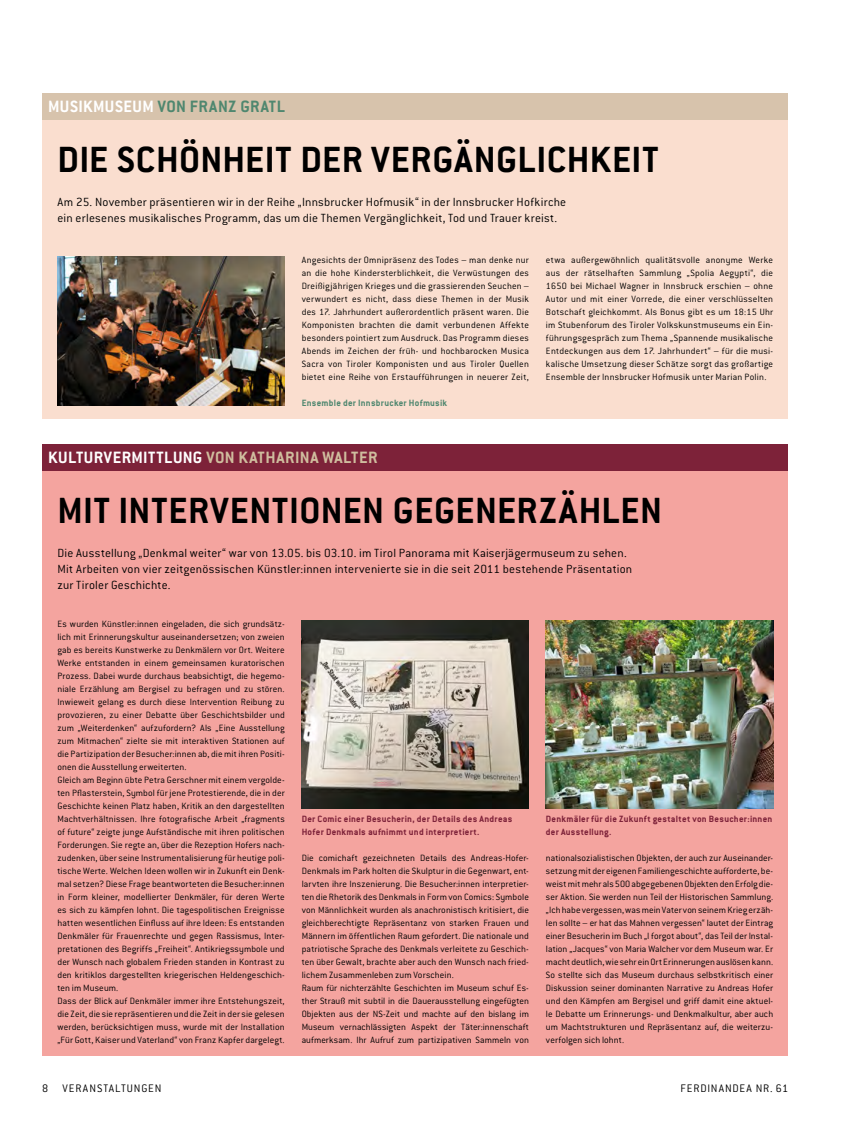
<style>
.page{position:relative;width:842px;height:1134px;background:#fff}
.page>*{position:absolute;margin:0;border:0;box-sizing:border-box;transform-origin:0 0}
.t1{font:700 40px "Conduit ITC";letter-spacing:.01em;color:#000}
.t2{font:700 18px "Conduit ITC";letter-spacing:.03em;color:#cfbd9e}
.t3{font:700 18px "Conduit ITC";letter-spacing:.03em;color:#4f876f}
.t4{font:300 13px/15.6px "Conduit ITC";letter-spacing:.015em;color:#000}
.t5{font:300 12px "Conduit ITC";letter-spacing:.07em;color:#000}
.t6{font:300 10px/13px "Conduit ITC";letter-spacing:.01em;color:#000;text-align:justify}
.t7{font:700 10px/13px "Conduit ITC";letter-spacing:.025em;color:#7d2239}
.t8{font:700 10px "Conduit ITC";letter-spacing:.025em;color:#4f876f}
.s1{color:#fff}
</style>
<div class="page">
<div style="left:43px;top:94px;width:745px;height:325px;background:#fadecf"></div>
<div style="left:43px;top:94px;width:745px;height:26px;background:#d7c3ac"></div>
<div style="left:43px;top:445px;width:745px;height:611px;background:#f4a49f"></div>
<div style="left:43px;top:445px;width:745px;height:26px;background:#7d2239"></div>
<img style="left:57px;top:256px;width:228px;height:150px">
<img style="left:302px;top:620px;width:227px;height:189px">
<img style="left:546px;top:620px;width:227px;height:189px">
<h2 class="t3" style="left:48px;top:96px;width:238px"><span class="s1">MUSIKMUSEUM</span> VON FRANZ GRATL</h2>
<h1 class="t1" style="left:57px;top:136px;width:602px">DIE SCHÖNHEIT DER VERGÄNGLICHKEIT</h1>
<h3 class="t4" style="left:57px;top:194px;width:510px">Am 25. November präsentieren wir in der Reihe „Innsbrucker Hofmusik“ in der Innsbrucker Hofkirche ein erlesenes musikalisches Programm, das um die Themen Vergänglichkeit, Tod und Trauer kreist.</h3>
<p class="t6" style="left:302px;top:253px;width:229px">Angesichts der Omnipräsenz des Todes – man denke nur an die hohe Kindersterblichkeit, die Verwüstungen des Dreißigjährigen Krieges und die grassierenden Seuchen – verwundert es nicht, dass diese Themen in der Musik des 17. Jahrhundert außerordentlich präsent waren. Die Komponisten brachten die damit verbundenen Affekte besonders pointiert zum Ausdruck. Das Programm dieses Abends im Zeichen der früh- und hochbarocken Musica Sacra von Tiroler Komponisten und aus Tiroler Quellen bietet eine Reihe von Erstaufführungen in neuerer Zeit,</p>
<p class="t6" style="left:546px;top:253px;width:229px">etwa außergewöhnlich qualitätsvolle anonyme Werke aus der rätselhaften Sammlung „Spolia Aegypti“, die 1650 bei Michael Wagner in Innsbruck erschien – ohne Autor und mit einer Vorrede, die einer verschlüsselten Botschaft gleichkommt. Als Bonus gibt es um 18:15 Uhr im Stubenforum des Tiroler Volkskunstmuseums ein Ein&shy;führungsgespräch zum Thema „Spannende musikalische Entdeckungen aus dem 17. Jahrhundert“ – für die musi&shy;kalische Umsetzung dieser Schätze sorgt das großartige Ensemble der Innsbrucker Hofmusik unter Marian Polin.</p>
<p class="t8" style="left:302px;top:397px;width:147px">Ensemble der Innsbrucker Hofmusik</p>
<h2 class="t2" style="left:48px;top:447px;width:331px"><span class="s1">KULTURVERMITTLUNG</span> VON KATHARINA WALTER</h2>
<h1 class="t1" style="left:57px;top:487px;width:606px">MIT INTERVENTIONEN GEGENERZÄHLEN</h1>
<p class="t4" style="left:57px;top:545px;width:576px">Die Ausstellung „Denkmal weiter“ war von 13.05. bis 03.10. im Tirol Panorama mit Kaiserjägermuseum zu sehen.<br>Mit Arbeiten von vier zeitgenössischen Künstler:innen intervenierte sie in die seit 2011 bestehende Präsentation zur Tiroler Geschichte.</p>
<p class="t6" style="left:57px;top:617px;width:229px;text-align:left">Es wurden Künstler:innen eingeladen, die sich grundsätz&shy;lich mit Erinnerungskultur auseinandersetzen; von zweien gab es bereits Kunstwerke zu Denkmälern vor Ort. Weitere Werke entstanden in einem gemeinsamen kuratorischen Prozess. Dabei wurde durchaus beabsichtigt, die hegemo&shy;niale Erzählung am Bergisel zu befragen und zu stören.<br>Inwieweit gelang es durch diese Intervention Reibung zu provozieren, zu einer Debatte über Geschichtsbilder und zum „Weiterdenken“ aufzufordern? Als „Eine Ausstellung zum Mitmachen“ zielte sie mit interaktiven Stationen auf die Partizipation der Besucher:innen ab, die mit ihren Positi&shy;onen die Ausstellung erweiterten.<br>Gleich am Beginn übte Petra Gerschner mit einem vergolde&shy;ten Pflasterstein, Symbol für jene Protestierende, die in der Geschichte keinen Platz haben, Kritik an den dargestellten Machtverhältnissen. Ihre fotografische Arbeit „fragments of future“ zeigte junge Aufständische mit ihren politischen Forderungen. Sie regte an, über die Rezeption Hofers nach&shy;zudenken, über seine Instrumentalisierung für heutige poli&shy;tische Werte. Welchen Ideen wollen wir in Zukunft ein Denk&shy;mal setzen? Diese Frage beantworteten die Besucher:innen in Form kleiner, modellierter Denkmäler, für deren Werte es sich zu kämpfen lohnt. Die tagespolitischen Ereignisse hatten wesentlichen Einfluss auf ihre Ideen: Es entstanden Denkmäler für Frauenrechte und gegen Rassismus, Inter&shy;pretationen des Begriffs „Freiheit“. Antikriegssymbole und der Wunsch nach globalem Frieden standen in Kontrast zu den kritiklos dargestellten kriegerischen Heldengeschich&shy;ten im Museum.<br>Dass der Blick auf Denkmäler immer ihre Entstehungszeit, die Zeit, die sie repräsentieren und die Zeit in der sie gelesen werden, berücksichtigen muss, wurde mit der Installation „Für Gott, Kaiser und Vaterland“ von Franz Kapfer dargelegt.</p>
<p class="t7" style="left:546px;top:812px;width:228px">Denkmäler für die Zukunft gestaltet von Besucher:innen der Ausstellung.</p>
<p class="t7" style="left:302px;top:812px;width:212px">Der Comic einer Besucherin, der Details des Andreas<br>Hofer Denkmals aufnimmt und interpretiert.</p>
<p class="t6" style="left:302px;top:851px;width:229px;text-align:left">Die comichaft gezeichneten Details des Andreas-Hofer-Denkmals im Park holten die Skulptur in die Gegenwart, ent&shy;larvten ihre Inszenierung. Die Besucher:innen interpretier&shy;ten die Rhetorik des Denkmals in Form von Comics: Symbole von Männlichkeit wurden als anachronistisch kritisiert, die gleichberechtigte Repräsentanz von starken Frauen und Männern im öffentlichen Raum gefordert. Die nationale und patriotische Sprache des Denkmals verleitete zu Geschich&shy;ten über Gewalt, brachte aber auch den Wunsch nach fried&shy;lichem Zusammenleben zum Vorschein.<br>Raum für nichterzählte Geschichten im Museum schuf Es&shy;ther Strauß mit subtil in die Dauerausstellung eingefügten Objekten aus der NS-Zeit und machte auf den bislang im Museum vernachlässigten Aspekt der Täter:innenschaft aufmerksam. Ihr Aufruf zum partizipativen Sammeln von</p>
<p class="t6" style="left:546px;top:851px;width:229px">nationalsozialistischen Objekten, der auch zur Auseinander&shy;setzung mit der eigenen Familiengeschichte aufforderte, be&shy;weist mit mehr als 500 abgegebenen Objekten den Erfolg die&shy;ser Aktion. Sie werden nun Teil der Historischen Sammlung. „Ich habe vergessen, was mein Vater von seinem Krieg erzäh&shy;len sollte – er hat das Mahnen vergessen“ lautet der Eintrag einer Besucherin im Buch „I forgot about“, das Teil der Instal&shy;lation „Jacques“ von Maria Walcher vor dem Museum war. Er macht deutlich, wie sehr ein Ort Erinnerungen auslösen kann.<br>So stellte sich das Museum durchaus selbstkritisch einer Diskussion seiner dominanten Narrative zu Andreas Hofer und den Kämpfen am Bergisel und griff damit eine aktuel&shy;le Debatte um Erinnerungs- und Denkmalkultur, aber auch um Machtstrukturen und Repräsentanz auf, die weiterzu&shy;verfolgen sich lohnt.</p>
<p class="t5" style="left:42px;top:1082px;width:121px">8 VERANSTALTUNGEN</p>
<p class="t5" style="left:680px;top:1082px;width:109px">FERDINANDEA NR. 61</p>
</div>
